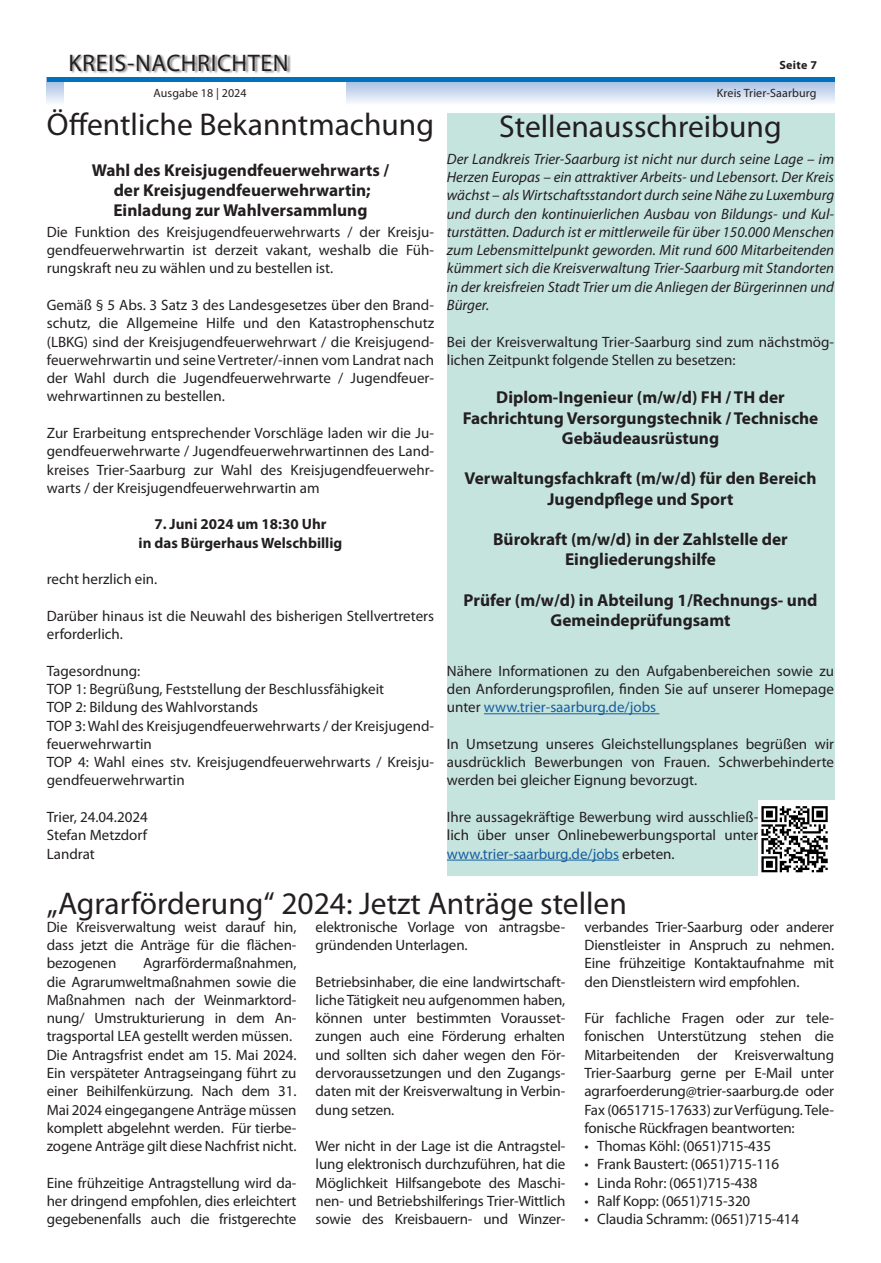
<style>
.page{position:relative;width:881px;height:1263px;background:#fff}
.page>*{position:absolute;margin:0;border:0;box-sizing:border-box;transform-origin:0 0}
.Headline{font:31.5px "Myriad Pro";color:#231f20}
.t1{font:24px "Myriad Pro";letter-spacing:.025em;color:#231f20}
.Subline{font:700 17.25px/20.2px "Myriad Pro";color:#231f20;text-align:center}
.Fließtext{font:15px/18.3px "Myriad Pro";letter-spacing:-.005em;color:#231f20;text-align:justify}
.Fließtext-2{font:italic 15px/18.3px "Myriad Pro";color:#231f20;text-align:justify}
.Fließtext-3{font:700 15px "Myriad Pro";color:#231f20}
.t2{font:12px "Myriad Pro";letter-spacing:.01em;color:#231f20}
.t3{font:700 12px "Myriad Pro";letter-spacing:.025em;color:#231f20}
.s1{color:#175d9e}
</style>
<div class="page">
<svg style="left:47px;top:82px;width:786px;height:21px;background:#cedbef"></svg>
<div style="left:64px;top:0;width:281px;height:113px;background:#fff"></div>
<div style="left:71px;top:54px;width:220px;height:20px;background:#231f20;opacity:.5"></div>
<hr style="left:47px;top:78px;width:786px;height:4px;background:#0072bc">
<div style="left:446px;top:113px;width:387px;height:763px;background:#c6e4de"></div>
<hr style="left:483px;top:713px;width:176px;height:1px;background:#175d9e">
<hr style="left:446px;top:860px;width:173px;height:1px;background:#175d9e">
<img style="left:758px;top:801px;width:75px;height:75px">
<h2 class="t1" style="left:68px;top:48px;width:221px">KREIS-NACHRICHTEN</h2>
<p class="t2" style="left:153px;top:86px;width:95px">Ausgabe 18 | 2024</p>
<p class="Headline" style="left:47px;top:105px;width:388px">Öffentliche Bekanntmachung</p>
<p class="Subline" style="left:92px;top:159px;width:299px">Wahl des Kreisjugendfeuerwehrwarts /</p>
<p class="Subline" style="left:114px;top:179px;width:258px">der Kreisjugendfeuerwehrwartin;</p>
<p class="Subline" style="left:113px;top:200px;width:255px">Einladung zur Wahlversammlung</p>
<p class="Fließtext" style="left:47px;top:222px;width:388px">Die Funktion des Kreisjugendfeuerwehrwarts / der Kreisju&shy;gendfeuerwehrwartin ist derzeit vakant, weshalb die Füh&shy;rungskraft neu zu wählen und zu bestellen ist.</p>
<p class="Fließtext" style="left:47px;top:296px;width:388px">Gemäß § 5 Abs. 3 Satz 3 des Landesgesetzes über den Brand&shy;schutz, die Allgemeine Hilfe und den Katastrophenschutz (LBKG) sind der Kreisjugendfeuerwehrwart / die Kreisjugend&shy;feuerwehrwartin und seine Vertreter/-innen vom Landrat nach der Wahl durch die Jugendfeuerwehrwarte / Jugendfeuer&shy;wehrwartinnen zu bestellen.</p>
<p class="Fließtext" style="left:47px;top:424px;width:388px">Zur Erarbeitung entsprechender Vorschläge laden wir die Ju&shy;gendfeuerwehrwarte / Jugendfeuerwehrwartinnen des Land&shy;kreises Trier-Saarburg zur Wahl des Kreisjugendfeuerwehr&shy;warts / der Kreisjugendfeuerwehrwartin am</p>
<p class="Fließtext-3" style="left:154px;top:515px;width:174px">7. Juni 2024 um 18:30 Uhr</p>
<p class="Fließtext-3" style="left:138px;top:533px;width:205px">in das Bürgerhaus Welschbillig</p>
<p class="Fließtext" style="left:47px;top:570px;width:112px">recht herzlich ein.</p>
<p class="Fließtext" style="left:47px;top:606px;width:388px">Darüber hinaus ist die Neuwahl des bisherigen Stellvertreters erforderlich.</p>
<p class="Fließtext" style="left:47px;top:661px;width:95px">Tagesordnung:</p>
<p class="Fließtext" style="left:47px;top:680px;width:339px">TOP 1: Begrüßung, Feststellung der Beschlussfähigkeit</p>
<p class="Fließtext" style="left:47px;top:698px;width:213px">TOP 2: Bildung des Wahlvorstands</p>
<p class="Fließtext" style="left:47px;top:716px;width:388px">TOP 3: Wahl des Kreisjugendfeuerwehrwarts / der Kreisjugend&shy;feuerwehrwartin</p>
<p class="Fließtext" style="left:47px;top:753px;width:388px">TOP 4: Wahl eines stv. Kreisjugendfeuerwehrwarts / Kreisju&shy;gendfeuerwehrwartin</p>
<p class="Fließtext" style="left:47px;top:807px;width:102px">Trier, 24.04.2024</p>
<p class="Fließtext" style="left:47px;top:826px;width:102px">Stefan Metzdorf</p>
<p class="Fließtext" style="left:47px;top:844px;width:50px">Landrat</p>
<p class="t3" style="left:779px;top:57px;width:39px">Seite 7</p>
<p class="t2" style="left:716px;top:86px;width:101px">Kreis Trier-Saarburg</p>
<p class="Headline" style="left:499px;top:107px;width:284px">Stellenausschreibung</p>
<p class="Fließtext-2" style="left:446px;top:149px;width:388px">Der Landkreis Trier-Saarburg ist nicht nur durch seine Lage – im Herzen Europas – ein attraktiver Arbeits- und Lebensort. Der Kreis wächst – als Wirtschaftsstandort durch seine Nähe zu Luxemburg und durch den kontinuierlichen Ausbau von Bildungs- und Kul&shy;turstätten. Dadurch ist er mittlerweile für über 150.000 Menschen zum Lebensmittelpunkt geworden. Mit rund 600 Mitarbeitenden kümmert sich die Kreisverwaltung Trier-Saarburg mit Standorten in der kreisfreien Stadt Trier um die Anliegen der Bürgerinnen und Bürger.</p>
<p class="Fließtext" style="left:446px;top:332px;width:388px">Bei der Kreisverwaltung Trier-Saarburg sind zum nächstmög&shy;lichen Zeitpunkt folgende Stellen zu besetzen:</p>
<p class="Subline" style="left:496px;top:387px;width:290px">Diplom-Ingenieur (m/w/d) FH / TH der</p>
<p class="Subline" style="left:462px;top:407px;width:357px">Fachrichtung Versorgungstechnik / Technische<br>Gebäudeausrüstung</p>
<p class="Subline" style="left:464px;top:468px;width:353px">Verwaltungsfachkraft (m/w/d) für den Bereich<br>Jugendpflege und Sport</p>
<p class="Subline" style="left:493px;top:529px;width:296px">Bürokraft (m/w/d) in der Zahlstelle der</p>
<p class="Subline" style="left:565px;top:549px;width:152px">Eingliederungshilfe</p>
<p class="Subline" style="left:463px;top:589px;width:355px">Prüfer (m/w/d) in Abteilung 1/Rechnungs- und<br>Gemeindeprüfungsamt</p>
<p class="Fließtext" style="left:446px;top:661px;width:388px">Nähere Informationen zu den Aufgabenbereichen sowie zu den Anforderungsprofilen, finden Sie auf unserer Homepage unter <span class="s1">www.trier-saarburg.de/jobs</span></p>
<p class="Fließtext" style="left:446px;top:734px;width:388px">In Umsetzung unseres Gleichstellungsplanes begrüßen wir ausdrücklich Bewerbungen von Frauen. Schwerbehinderte werden bei gleicher Eignung bevorzugt.</p>
<p class="Fließtext" style="left:446px;top:807px;width:313px">Ihre aussagekräftige Bewerbung wird ausschließ&shy;lich über unser Onlinebewerbungsportal unter <span class="s1">www.trier-saarburg.de/jobs</span> erbeten.</p>
<p class="Headline" style="left:47px;top:884px;width:581px">„Agrarförderung“ 2024: Jetzt Anträge stellen</p>
<p class="Fließtext" style="left:315px;top:917px;width:251px">elektronische Vorlage von antragsbe&shy;gründenden Unterlagen.</p>
<p class="Fließtext" style="left:315px;top:972px;width:251px">Betriebsinhaber, die eine landwirtschaft&shy;liche Tätigkeit neu aufgenommen haben, können unter bestimmten Vorausset&shy;zungen auch eine Förderung erhalten und sollten sich daher wegen den För&shy;dervoraussetzungen und den Zugangs&shy;daten mit der Kreisverwaltung in Verbin&shy;dung setzen.</p>
<p class="Fließtext" style="left:315px;top:1137px;width:251px">Wer nicht in der Lage ist die Antragstel&shy;lung elektronisch durchzuführen, hat die Möglichkeit Hilfsangebote des Maschi&shy;nen- und Betriebshilferings Trier-Wittlich sowie des Kreisbauern- und Winzer-</p>
<p class="Fließtext" style="left:47px;top:917px;width:251px">Die Kreisverwaltung weist darauf hin, dass jetzt die Anträge für die flächen&shy;bezogenen</p>
<p class="Fließtext" style="left:584px;top:917px;width:251px">verbandes Trier-Saarburg oder anderer Dienstleister in Anspruch zu nehmen.<br>Eine frühzeitige Kontaktaufnahme mit den Dienstleistern wird empfohlen.</p>
<p class="Fließtext" style="left:584px;top:1009px;width:251px">Für fachliche Fragen oder zur tele&shy;fonischen Unterstützung stehen die Mitarbeitenden der Kreisverwaltung Trier-Saarburg gerne per E-Mail unter agrarfoerderung@trier-saarburg.de oder Fax (0651715-17633) zur Verfügung. Tele&shy;fonische Rückfragen beantworten:</p>
<p class="Fließtext" style="left:584px;top:1137px;width:188px">• Thomas Köhl: (0651)715-435</p>
<p class="Fließtext" style="left:584px;top:1155px;width:196px">• Frank Baustert: (0651)715-116</p>
<p class="Fließtext" style="left:584px;top:1173px;width:175px">• Linda Rohr: (0651)715-438</p>
<p class="Fließtext" style="left:584px;top:1191px;width:167px">• Ralf Kopp: (0651)715-320</p>
<p class="Fließtext" style="left:584px;top:1210px;width:216px">• Claudia Schramm: (0651)715-414</p>
<p class="Fließtext" style="left:47px;top:954px;width:251px;text-indent:96px">Agrarfördermaßnahmen, die Agrarumweltmaßnahmen sowie die Maßnahmen nach der Weinmarktord&shy;nung/ Umstrukturierung in dem An&shy;tragsportal LEA gestellt werden müssen.</p>
<p class="Fließtext" style="left:47px;top:1045px;width:251px">Die Antragsfrist endet am 15. Mai 2024.<br>Ein verspäteter Antragseingang führt zu einer Beihilfenkürzung. Nach dem 31.<br>Mai 2024 eingegangene Anträge müssen komplett abgelehnt werden. Für tierbe&shy;zogene Anträge gilt diese Nachfrist nicht.</p>
<p class="Fließtext" style="left:47px;top:1173px;width:251px">Eine frühzeitige Antragstellung wird da&shy;her dringend empfohlen, dies erleichtert gegebenenfalls auch die fristgerechte</p>
</div>
